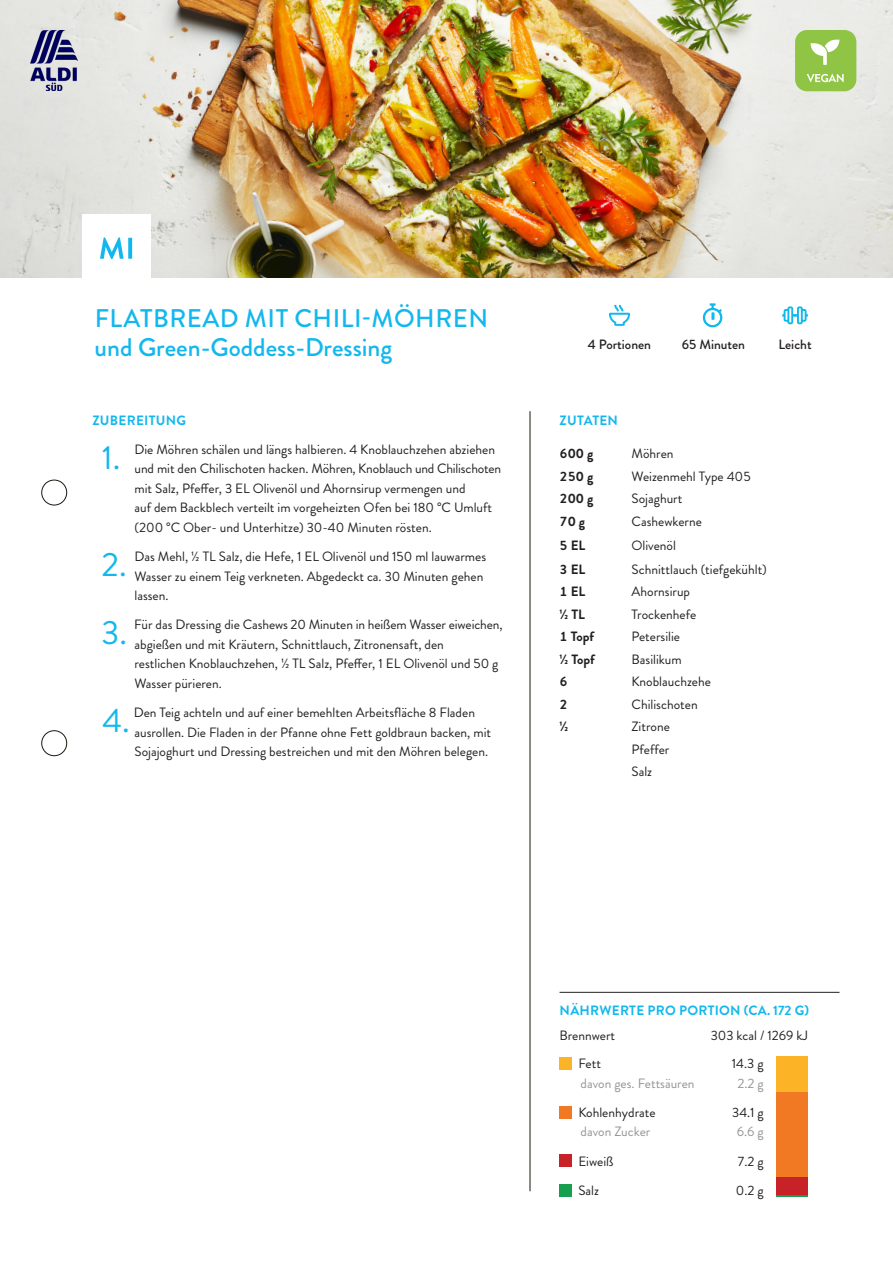
<style>
.page{position:relative;width:893px;height:1263px;background:#fff}
.page>*{position:absolute;margin:0;border:0;box-sizing:border-box;transform-origin:0 0}
.Zubereitungsliste{font:33.6px "Brandon Grotesque";color:#12b8ed}
.Headline_1{font:500 25.5px "Brandon Grotesque";color:#12b8ed}
.Headline_1-2{font:500 25.5px "Brandon Grotesque";letter-spacing:.02em;color:#12b8ed}
.Zubereitungsliste-2{font:13.5px/19.5px "Brandon Grotesque";color:#231f20}
.Absatzformat_1{font:13.5px "Brandon Grotesque";color:#231f20}
.Headline_2{font:700 13.5px "Brandon Grotesque";letter-spacing:.02em;color:#12b8ed}
.Naehrwerte_Liste{font:13.5px "Brandon Grotesque";color:#231f20}
.Absatzformat_1-2{font:700 13.5px "Brandon Grotesque";color:#231f20}
.Naehrwerte_Liste-2{font:13.5px "Brandon Grotesque";color:#939598}
.txt{font:500 13.5px "Brandon Grotesque";color:#231f20}
.Headline_2-2{font:13.5px "Brandon Grotesque";color:#231f20}
</style>
<div class="page">
<div style="left:42px;top:480px;width:25px;height:25px;border:1px solid #1d160f;border-radius:50%"></div>
<div style="left:42px;top:730px;width:25px;height:26px;border:1px solid #1d160f;border-radius:50%"></div>
<div style="left:560px;top:1057px;width:12px;height:13px;background:#fcb325"></div>
<div style="left:560px;top:1105px;width:12px;height:13px;background:#f27923"></div>
<div style="left:560px;top:1154px;width:12px;height:13px;background:#c62227"></div>
<div style="left:560px;top:1183px;width:12px;height:13px;background:#169f4e"></div>
<hr style="left:530px;top:411px;width:1px;height:780px;background:#1d160f">
<hr style="left:560px;top:992px;width:279px;height:1px;background:#231f20">
<svg style="left:782px;top:306px;width:26px;height:18px"></svg>
<svg style="left:703px;top:303px;width:19px;height:24px"></svg>
<svg style="left:609px;top:305px;width:21px;height:21px"></svg>
<img style="left:0;top:0;width:893px;height:278px">
<div style="left:82px;top:214px;width:69px;height:69px;background:#fff"></div>
<svg style="left:100px;top:237px;width:32px;height:22px"></svg>
<div style="left:776px;top:1092px;width:32px;height:85px;background:#f27923"></div>
<div style="left:776px;top:1056px;width:32px;height:36px;background:#fcb325"></div>
<hr style="left:776px;top:1193px;width:32px;height:4px;background:#169f4e">
<div style="left:776px;top:1177px;width:32px;height:18px;background:#c62227"></div>
<img style="left:30px;top:30px;width:47px;height:60px">
<div style="left:795px;top:30px;width:61px;height:61px;background:#8fc445;border-radius:12px"></div>
<svg style="left:807px;top:74px;width:37px;height:8px"></svg>
<svg style="left:810px;top:40px;width:29px;height:25px"></svg>
<p class="Headline_1-2" style="left:95px;top:301px;width:395px">FLATBREAD MIT CHILI-MÖHREN</p>
<p class="Headline_1" style="left:94px;top:330px;width:299px">und Green-Goddess-Dressing</p>
<p class="Headline_2" style="left:92px;top:411px;width:95px">ZUBEREITUNG</p>
<p class="Zubereitungsliste" style="left:102px;top:434px;width:20px">1.</p>
<p class="Zubereitungsliste-2" style="left:134px;top:440px;width:368px">Die Möhren schälen und längs halbieren. 4 Knoblauchzehen abziehen und mit den Chilischoten hacken. Möhren, Knoblauch und Chilischoten mit Salz, Pfeffer, 3 EL Olivenöl und Ahornsirup vermengen und<br>auf dem Backblech verteilt im vorgeheizten Ofen bei 180 °C Umluft (200 °C Ober- und Unterhitze) 30-40 Minuten rösten.</p>
<p class="Zubereitungsliste" style="left:102px;top:541px;width:27px">2.</p>
<p class="Zubereitungsliste-2" style="left:134px;top:547px;width:353px">Das Mehl, ½ TL Salz, die Hefe, 1 EL Olivenöl und 150 ml lauwarmes<br>Wasser zu einem Teig verkneten. Abgedeckt ca. 30 Minuten gehen lassen.</p>
<p class="Zubereitungsliste" style="left:102px;top:610px;width:27px">3.</p>
<p class="Zubereitungsliste-2" style="left:134px;top:615px;width:370px">Für das Dressing die Cashews 20 Minuten in heißem Wasser eiweichen, abgießen und mit Kräutern, Schnittlauch, Zitronensaft, den<br>restlichen Knoblauchzehen, ½ TL Salz, Pfeffer, 1 EL Olivenöl und 50 g Wasser pürieren.</p>
<p class="Zubereitungsliste" style="left:102px;top:697px;width:29px">4.</p>
<p class="Zubereitungsliste-2" style="left:134px;top:703px;width:359px">Den Teig achteln und auf einer bemehlten Arbeitsfläche 8 Fladen ausrollen. Die Fladen in der Pfanne ohne Fett goldbraun backen, mit<br>Sojajoghurt und Dressing bestreichen und mit den Möhren belegen.</p>
<p class="txt" style="left:588px;top:335px;width:65px">4 Portionen</p>
<p class="txt" style="left:682px;top:335px;width:65px">65 Minuten</p>
<p class="txt" style="left:778px;top:335px;width:35px">Leicht</p>
<p class="Headline_2" style="left:560px;top:411px;width:60px">ZUTATEN</p>
<p class="Absatzformat_1-2" style="left:560px;top:444px;width:35px">600 g</p>
<p class="Absatzformat_1" style="left:632px;top:444px;width:44px">Möhren</p>
<p class="Absatzformat_1-2" style="left:560px;top:467px;width:35px">250 g</p>
<p class="Absatzformat_1" style="left:631px;top:467px;width:121px">Weizenmehl Type 405</p>
<p class="Absatzformat_1-2" style="left:560px;top:489px;width:35px">200 g</p>
<p class="Absatzformat_1" style="left:631px;top:489px;width:52px">Sojaghurt</p>
<p class="Absatzformat_1-2" style="left:560px;top:512px;width:27px">70 g</p>
<p class="Absatzformat_1" style="left:631px;top:512px;width:72px">Cashewkerne</p>
<p class="Absatzformat_1-2" style="left:560px;top:536px;width:27px">5 EL</p>
<p class="Absatzformat_1" style="left:631px;top:536px;width:46px">Olivenöl</p>
<p class="Absatzformat_1-2" style="left:560px;top:560px;width:27px">3 EL</p>
<p class="Absatzformat_1" style="left:631px;top:560px;width:137px">Schnittlauch (tiefgekühlt)</p>
<p class="Absatzformat_1-2" style="left:560px;top:582px;width:27px">1 EL</p>
<p class="Absatzformat_1" style="left:631px;top:582px;width:60px">Ahornsirup</p>
<p class="Absatzformat_1-2" style="left:560px;top:605px;width:27px">½ TL</p>
<p class="Absatzformat_1" style="left:631px;top:605px;width:66px">Trockenhefe</p>
<p class="Absatzformat_1-2" style="left:560px;top:627px;width:36px">1 Topf</p>
<p class="Absatzformat_1" style="left:631px;top:627px;width:50px">Petersilie</p>
<p class="Absatzformat_1-2" style="left:560px;top:650px;width:37px">½ Topf</p>
<p class="Absatzformat_1" style="left:631px;top:650px;width:52px">Basilikum</p>
<p class="Absatzformat_1-2" style="left:560px;top:672px;width:10px">6</p>
<p class="Absatzformat_1" style="left:631px;top:672px;width:81px">Knoblauchzehe</p>
<p class="Absatzformat_1-2" style="left:560px;top:695px;width:10px">2</p>
<p class="Absatzformat_1" style="left:631px;top:695px;width:68px">Chilischoten</p>
<p class="Absatzformat_1-2" style="left:560px;top:717px;width:10px">½</p>
<p class="Absatzformat_1" style="left:631px;top:717px;width:40px">Zitrone</p>
<p class="Absatzformat_1" style="left:631px;top:740px;width:39px">Pfeffer</p>
<p class="Absatzformat_1" style="left:631px;top:762px;width:22px">Salz</p>
<p class="Headline_2" style="left:560px;top:1001px;width:251px">NÄHRWERTE PRO PORTION (CA. 172 G)</p>
<p class="Headline_2-2" style="left:560px;top:1026px;width:57px">Brennwert</p>
<p class="Headline_2-2" style="left:711px;top:1026px;width:99px">303 kcal / 1269 kJ</p>
<p class="Naehrwerte_Liste" style="left:578px;top:1054px;width:24px">Fett</p>
<p class="Naehrwerte_Liste-2" style="left:580px;top:1074px;width:116px">davon ges. Fettsäuren</p>
<p class="Naehrwerte_Liste" style="left:732px;top:1054px;width:33px">14.3 g</p>
<p class="Naehrwerte_Liste-2" style="left:737px;top:1074px;width:28px">2.2 g</p>
<p class="Naehrwerte_Liste" style="left:578px;top:1103px;width:79px">Kohlenhydrate</p>
<p class="Naehrwerte_Liste-2" style="left:580px;top:1122px;width:71px">davon Zucker</p>
<p class="Naehrwerte_Liste" style="left:732px;top:1103px;width:33px">34.1 g</p>
<p class="Naehrwerte_Liste-2" style="left:737px;top:1122px;width:28px">6.6 g</p>
<p class="Naehrwerte_Liste" style="left:578px;top:1152px;width:37px">Eiweiß</p>
<p class="Naehrwerte_Liste" style="left:738px;top:1152px;width:27px">7.2 g</p>
<p class="Naehrwerte_Liste" style="left:578px;top:1181px;width:22px">Salz</p>
<p class="Naehrwerte_Liste" style="left:736px;top:1181px;width:29px">0.2 g</p>
</div>
